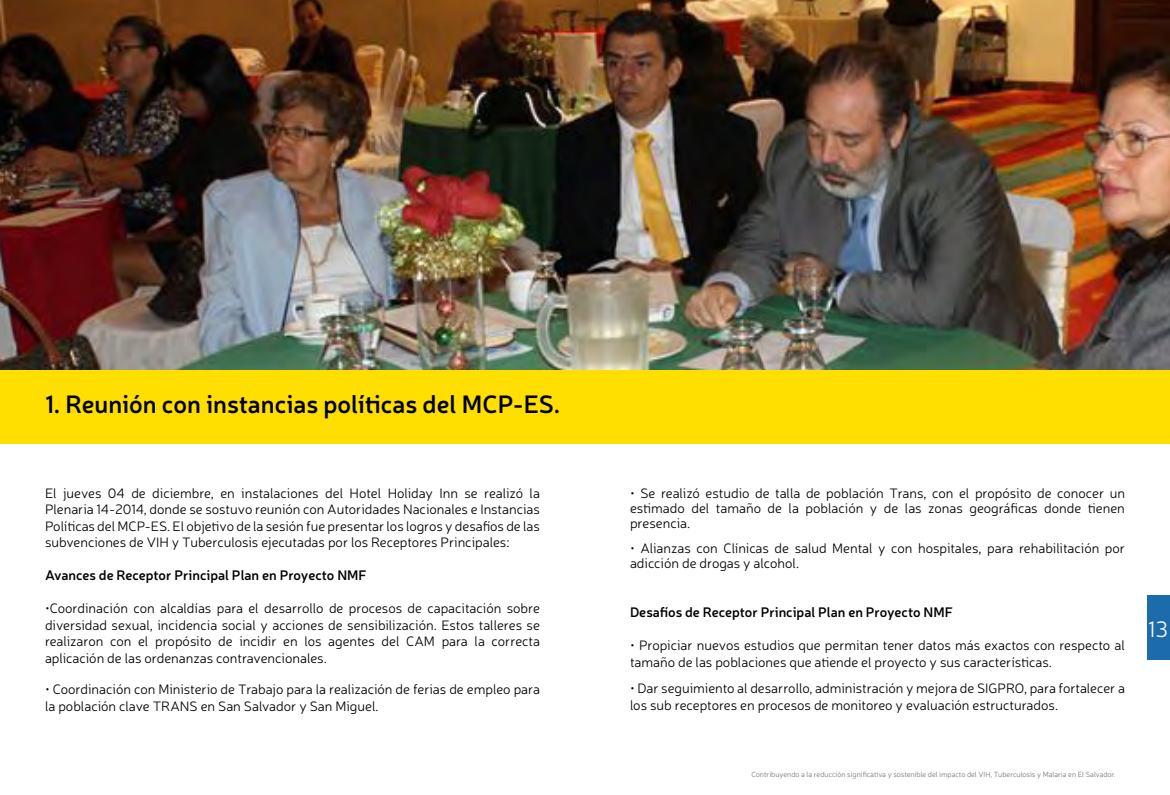
<style>
.page{position:relative;width:1170px;height:795px;background:#fff}
.page>*{position:absolute;margin:0;border:0;box-sizing:border-box;transform-origin:0 0}
.t1{font:600 25px "Neris";color:#000}
.t2{font:300 22.5px "Neris";color:#fff}
.t3{font:300 13.75px/16.5px "Neris";color:#000}
.t4{font:600 13.75px "Neris";color:#000}
.t5{font:300 7.5px "Neris";color:#7c7472}
</style>
<div class="page">
<div style="left:0;top:369px;width:1170px;height:75px;background:#fedf00"></div>
<img style="left:0;top:0;width:1170px;height:369px">
<div style="left:1147px;top:596px;width:23px;height:64px;background:#1c6bad"></div>
<h1 class="t1" style="left:45px;top:387px;width:517px">1. Reunión con instancias políticas del MCP-ES.</h1>
<p class="t3" style="left:45px;top:484px;width:497px;text-align:justify">El jueves 04 de diciembre, en instalaciones del Hotel Holiday Inn se realizó la Plenaria 14-2014, donde se sostuvo reunión con Autoridades Nacionales e Instancias Políticas del MCP-ES. El objetivo de la sesión fue presentar los logros y desafíos de las subvenciones de VIH y Tuberculosis ejecutadas por los Receptores Principales:</p>
<p class="t4" style="left:45px;top:566px;width:323px">Avances de Receptor Principal Plan en Proyecto NMF</p>
<p class="t3" style="left:45px;top:600px;width:497px;text-align:justify">•Coordinación con alcaldías para el desarrollo de procesos de capacitación sobre diversidad sexual, incidencia social y acciones de sensibilización. Estos talleres se realizaron con el propósito de incidir en los agentes del CAM para la correcta aplicación de las ordenanzas contravencionales.</p>
<p class="t3" style="left:45px;top:681px;width:497px">• Coordinación con Ministerio de Trabajo para la realización de ferias de empleo para la población clave TRANS en San Salvador y San Miguel.</p>
<p class="t3" style="left:630px;top:485px;width:497px;line-height:15px;text-align:justify">• Se realizó estudio de talla de población Trans, con el propósito de conocer un estimado del tamaño de la población y de las zonas geográficas donde tienen presencia.</p>
<p class="t3" style="left:630px;top:540px;width:497px;line-height:15px">• Alianzas con Clínicas de salud Mental y con hospitales, para rehabilitación por adicción de drogas y alcohol.</p>
<p class="t4" style="left:630px;top:603px;width:325px">Desafíos de Receptor Principal Plan en Proyecto NMF</p>
<p class="t3" style="left:630px;top:637px;width:496px">• Propiciar nuevos estudios que permitan tener datos más exactos con respecto al tamaño de las poblaciones que atiende el proyecto y sus características.</p>
<p class="t3" style="left:630px;top:680px;width:497px">• Dar seguimiento al desarrollo, administración y mejora de SIGPRO, para fortalecer a los sub receptores en procesos de monitoreo y evaluación estructurados.</p>
<p class="t5" style="left:752px;top:769px;width:366px">Contribuyendo a la reducción significativa y sostenible del impacto del VIH, Tuberculosis y Malaria en El Salvador.</p>
<h2 class="t2" style="left:1148px;top:615px;width:21px">13</h2>
</div>
